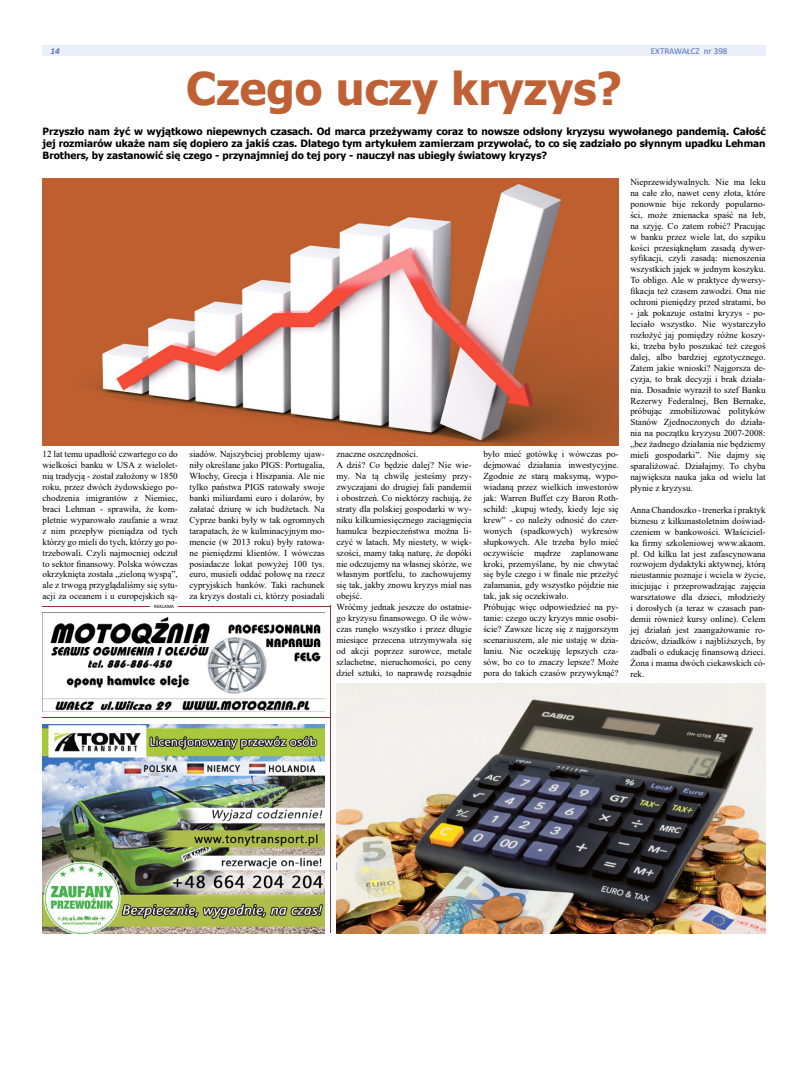
<style>
.page{position:relative;width:794px;height:1092px;background:#fff}
.page>*{position:absolute;margin:0;border:0;box-sizing:border-box;transform-origin:0 0}
.t1{font:700 45px "Tahoma";color:#bf6135}
.t2{font:700 10px/12px "Tahoma";color:#000;text-align:justify}
.t3{font:9.1px/10.9px "Times New Roman";color:#000;text-align:justify}
.t4{font:9px "Calibri";color:#5570b6}
.t5{font:italic 700 9px "Calibri";color:#5b72b9}
.t6{font:5px "Calibri";color:#000}
</style>
<div class="page">
<div style="left:43px;top:45px;width:722px;height:11px;background:#ebeff9"></div>
<img style="left:43px;top:724px;width:282px;height:209px">
<img style="left:43px;top:612px;width:282px;height:99px">
<hr style="left:330px;top:605px;width:1px;height:328px;background:#9e2e2d">
<hr style="left:43px;top:717px;width:288px;height:1px;background:#9e2e2d">
<hr style="left:43px;top:605px;width:287px;height:1px;background:#9e2e2d">
<img style="left:43px;top:179px;width:575px;height:266px">
<img style="left:336px;top:683px;width:429px;height:250px">
<hr style="left:151px;top:604px;width:27px;height:4px;background:#fff">
<p class="t5" style="left:50px;top:44px;width:11px">14</p>
<p class="t4" style="left:651px;top:44px;width:78px">EXTRAWAŁCZ nr 398</p>
<h1 class="t1" style="left:186px;top:57px;width:437px">Czego uczy kryzys?</h1>
<p class="t2" style="left:43px;top:126px;width:724px">Przyszło nam żyć w wyjątkowo niepewnych czasach. Od marca przeżywamy coraz to nowsze odsłony kryzysu wywołanego pandemią. Całość jej rozmiarów ukaże nam się dopiero za jakiś czas. Dlatego tym artykułem zamierzam przywołać, to co się zadziało po słynnym upadku Lehman Brothers, by zastanowić się czego - przynajmniej do tej pory - nauczył nas ubiegły światowy kryzys?</p>
<p class="t3" style="left:43px;top:448px;width:137px">12 lat temu upadłość czwartego co do wielkości banku w USA z wielolet&shy;nią tradycją - został założony w 1850 roku, przez dwóch żydowskiego po&shy;chodzenia imigrantów z Niemiec, braci Lehman - sprawiła, że kom&shy;pletnie wyparowało zaufanie a wraz z nim przepływ pieniądza od tych którzy go mieli do tych, którzy go po&shy;trzebowali. Czyli najmocniej odczuł to sektor finansowy. Polska wówczas okrzyknięta została „zieloną wyspą”, ale z trwogą przyglądaliśmy się sytu&shy;acji za oceanem i u europejskich są-</p>
<p class="t3" style="left:189px;top:448px;width:137px">siadów. Najszybciej problemy ujaw&shy;niły określane jako PIGS: Portugalia, Włochy, Grecja i Hiszpania. Ale nie tylko państwa PIGS ratowały swoje banki miliardami euro i dolarów, by załatać dziurę w ich budżetach. Na Cyprze banki były w tak ogromnych tarapatach, że w kulminacyjnym mo&shy;mencie (w 2013 roku) były ratowa&shy;ne pieniędzmi klientów. I wówczas posiadacze lokat powyżej 100 tys. euro, musieli oddać połowę na rzecz cypryjskich banków. Taki rachunek za kryzys dostali ci, którzy posiadali</p>
<p class="t3" style="left:336px;top:448px;width:137px;text-align:left">znaczne oszczędności.<br>A dziś? Co będzie dalej? Nie wie&shy;my. Na tą chwilę jesteśmy przy&shy;zwyczajani do drugiej fali pandemii i obostrzeń. Co niektórzy rachują, że straty dla polskiej gospodarki w wy&shy;niku kilkumiesięcznego zaciągnięcia hamulca bezpieczeństwa można li&shy;czyć w latach. My niestety, w więk&shy;szości, mamy taką naturę, że dopóki nie odczujemy na własnej skórze, we własnym portfelu, to zachowujemy się tak, jakby znowu kryzys miał nas obejść.<br>Wróćmy jednak jeszcze do ostatnie&shy;go kryzysu finansowego. O ile wów&shy;czas runęło wszystko i przez długie miesiące przecena utrzymywała się od akcji poprzez surowce, metale szlachetne, nieruchomości, po ceny dzieł sztuki, to naprawdę rozsądnie</p>
<p class="t3" style="left:483px;top:448px;width:137px;text-align:left">było mieć gotówkę i wówczas po&shy;dejmować działania inwestycyjne.<br>Zgodnie ze starą maksymą, wypo&shy;wiadaną przez wielkich inwestorów jak: Warren Buffet czy Baron Roth&shy;schild: „kupuj wtedy, kiedy leje się krew” - co należy odnosić do czer&shy;wonych (spadkowych) wykresów słupkowych. Ale trzeba było mieć oczywiście mądrze zaplanowane kroki, przemyślane, by nie chwytać się byle czego i w finale nie przeżyć załamania, gdy wszystko pójdzie nie tak, jak się oczekiwało.<br>Próbując więc odpowiedzieć na py&shy;tanie: czego uczy kryzys mnie osobi&shy;ście? Zawsze liczę się z najgorszym scenariuszem, ale nie ustaję w dzia&shy;łaniu. Nie oczekuję lepszych cza&shy;sów, bo co to znaczy lepsze? Może pora do takich czasów przywyknąć?</p>
<p class="t6" style="left:154px;top:602px;width:21px">REKLAMA</p>
<p class="t3" style="left:630px;top:176px;width:137px">Nieprzewidywalnych. Nie ma leku na całe zło, nawet ceny złota, które ponownie bije rekordy popularno&shy;ści, może znienacka spaść na łeb, na szyję. Co zatem robić? Pracując w banku przez wiele lat, do szpiku kości przesiąknęłam zasadą dywer&shy;syfikacji, czyli zasadą: nienoszenia wszystkich jajek w jednym koszyku.<br>To obligo. Ale w praktyce dywersy&shy;fikacja też czasem zawodzi. Ona nie ochroni pieniędzy przed stratami, bo</p>
<p class="t3" style="left:630px;top:307px;width:137px">- jak pokazuje ostatni kryzys - po&shy;leciało wszystko. Nie wystarczyło rozłożyć jaj pomiędzy różne koszy&shy;ki, trzeba było poszukać też czegoś dalej, albo bardziej egzotycznego.<br>Zatem jakie wnioski? Najgorsza de&shy;cyzja, to brak decyzji i brak działa&shy;nia. Dosadnie wyraził to szef Banku Rezerwy Federalnej, Ben Bernake, próbując zmobilizować polityków Stanów Zjednoczonych do działa&shy;nia na początku kryzysu 2007-2008: „bez żadnego działania nie będziemy mieli gospodarki”. Nie dajmy się sparaliżować. Działajmy. To chyba największa nauka jaka od wielu lat płynie z kryzysu.</p>
<p class="t3" style="left:630px;top:504px;width:137px">Anna Chandoszko - trenerka i praktyk biznesu z kilkunastoletnim doświad&shy;czeniem w bankowości. Właściciel&shy;ka firmy szkoleniowej www.akaom. pl. Od kilku lat jest zafascynowana rozwojem dydaktyki aktywnej, którą nieustannie poznaje i wciela w życie, inicjując i przeprowadzając zajęcia warsztatowe dla dzieci, młodzieży i dorosłych (a teraz w czasach pan&shy;demii również kursy online). Celem jej działań jest zaangażowanie ro&shy;dziców, dziadków i najbliższych, by zadbali o edukację finansową dzieci.<br>Żona i mama dwóch ciekawskich có&shy;rek.</p>
</div>
